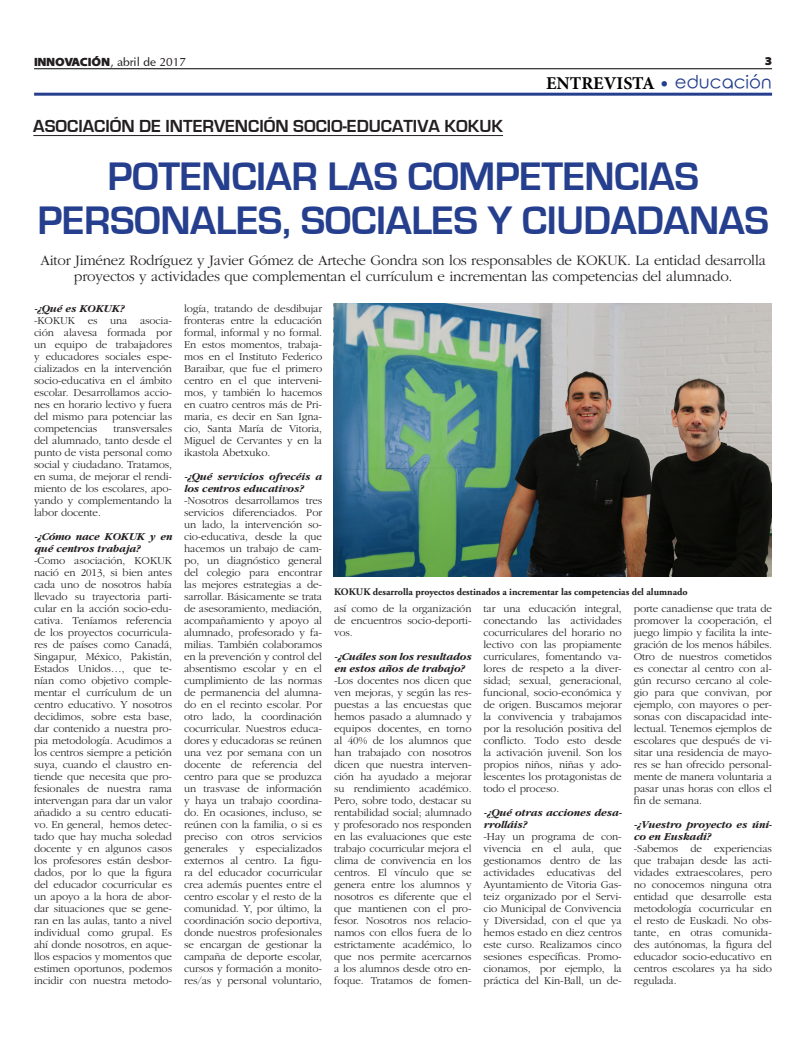
<style>
.page{position:relative;width:806px;height:1049px;background:#fff}
.page>*{position:absolute;margin:0;border:0;box-sizing:border-box;transform-origin:0 0}
.t1{font:700 41px/44px "Eurostile";letter-spacing:-.01em;color:#253f8e;text-align:center}
.t2{font:700 18px "Eurostile";color:#231f20}
.t3{font:700 18px "Minion Pro";color:#000}
.t4{font:300 15px/16px "Garamond";letter-spacing:-.015em;color:#231f20;text-align:center}
.t5{font:12px "Optima";color:#231f20}
.t6{font:900 12px "Santana";color:#231f20}
.t7{font:300 11px/12px "Garamond";letter-spacing:-.01em;color:#231f20;text-align:justify}
.t8{font:italic 700 11px/12px "Garamond";letter-spacing:-.01em;color:#231f20}
.t9{font:700 10px "Adobe Garamond Pro";color:#231f20}
.s1{font-family:"Santana";font-weight:900}
.s2{font-family:"Rounded Elegance";font-weight:400;color:#253f8e}
</style>
<div class="page">
<hr style="left:34px;top:68px;width:737px;height:1px;background:#000">
<hr style="left:34px;top:93px;width:737px;height:3px;background:#253f8e">
<img style="left:333px;top:303px;width:438px;height:273px">
<hr style="left:33px;top:135px;width:469px;height:1px;background:#231f20">
<p class="t5" style="left:34px;top:54px;width:153px"><span class="s1">INNOVACIÓN</span>, abril de 2017</p>
<p class="t6" style="left:764px;top:55px;width:9px">3</p>
<h2 class="t3" style="left:545px;top:70px;width:227px">ENTREVISTA <span class="s2">• educación</span></h2>
<h2 class="t2" style="left:33px;top:116px;width:471px">ASOCIACIÓN DE INTERVENCIÓN SOCIO-EDUCATIVA KOKUK</h2>
<h1 class="t1" style="left:38px;top:156px;width:732px">POTENCIAR LAS COMPETENCIAS<br>PERSONALES, SOCIALES Y CIUDADANAS</h1>
<h3 class="t4" style="left:40px;top:252px;width:726px">Aitor Jiménez Rodríguez y Javier Gómez de Arteche Gondra son los responsables de KOKUK. La entidad desarrolla proyectos y actividades que complementan el currículum e incrementan las competencias del alumnado.</h3>
<p class="t8" style="left:34px;top:303px;width:91px">-¿Qué es KOKUK?</p>
<p class="t7" style="left:34px;top:315px;width:139px">-KOKUK es una asocia&shy;ción alavesa formada por un equipo de trabajadores y educadores sociales espe&shy;cializados en la intervención socio-educativa en el ámbito escolar. Desarrollamos accio&shy;nes en horario lectivo y fuera del mismo para potenciar las competencias</p>
<p class="t7" style="left:34px;top:423px;width:139px;text-indent:79px">transversales del alumnado, tanto desde el punto de vista personal como social y ciudadano. Tratamos, en suma, de mejorar el rendi&shy;miento de los escolares, apo&shy;yando y complementando la labor docente.</p>
<p class="t8" style="left:34px;top:531px;width:139px">-¿Cómo nace KOKUK y en qué centros trabaja?</p>
<p class="t7" style="left:34px;top:555px;width:139px">-Como asociación, KOKUK nació en 2013, si bien antes cada uno de nosotros había llevado su trayectoria parti&shy;cular en la acción socio-edu&shy;cativa. Teníamos referencia de los proyectos cocurricula&shy;res de países como Canadá, Singapur, México, Pakistán, Estados Unidos…, que te&shy;nían como objetivo comple&shy;mentar el currículum de un centro educativo. Y nosotros decidimos, sobre esta base, dar contenido a nuestra pro&shy;pia metodología. Acudimos a los centros siempre a petición suya, cuando el claustro en&shy;tiende que necesita que pro&shy;fesionales de nuestra rama intervengan para dar un valor añadido a su centro educati&shy;vo. En general, hemos detec&shy;tado que hay mucha soledad docente y en algunos casos los profesores están desbor&shy;dados, por lo que la figura del educador cocurricular es un apoyo a la hora de abor&shy;dar situaciones que se gene&shy;ran en las aulas, tanto a nivel individual como grupal. Es ahí donde nosotros, en aque&shy;llos espacios y momentos que estimen oportunos, podemos incidir con nuestra metodo-</p>
<p class="t7" style="left:184px;top:303px;width:139px">logía, tratando de desdibujar fronteras entre la educación formal, informal y no formal.<br>En estos momentos, trabaja&shy;mos en el Instituto Federico Baraibar, que fue el primero centro en el que interveni&shy;mos, y también lo hacemos en cuatro centros más de Pri&shy;maria, es decir en San Igna&shy;cio, Santa María de Vitoria, Miguel de Cervantes y en la ikastola Abetxuko.</p>
<p class="t8" style="left:184px;top:471px;width:139px">-¿Qué servicios ofrecéis a los centros educativos?</p>
<p class="t7" style="left:184px;top:495px;width:139px">-Nosotros desarrollamos tres servicios diferenciados. Por un lado, la intervención so&shy;cio-educativa, desde la que hacemos un trabajo de cam&shy;po, un diagnóstico general del colegio para encontrar las mejores estrategias a de&shy;sarrollar. Básicamente se trata de asesoramiento, mediación, acompañamiento y apoyo al alumnado, profesorado y fa&shy;milias. También colaboramos en la prevención y control del absentismo escolar y en el cumplimiento de las normas de permanencia del alumna&shy;do en el recinto escolar. Por otro lado, la coordinación cocurricular. Nuestros educa&shy;dores y educadoras se reúnen una vez por semana con un docente de referencia del centro para que se produzca un trasvase de información y haya un trabajo coordina&shy;do. En ocasiones, incluso, se reúnen con la familia, o si es preciso con otros servicios generales y especializados externos al centro. La figu&shy;ra del educador cocurricular crea además puentes entre el centro escolar y el resto de la comunidad. Y, por último, la coordinación socio deportiva, donde nuestros profesionales se encargan de gestionar la campaña de deporte escolar, cursos y formación a monito&shy;res/as y personal voluntario,</p>
<p class="t9" style="left:334px;top:585px;width:355px">KOKUK desarrolla proyectos destinados a incrementar las competencias del alumnado</p>
<p class="t7" style="left:334px;top:603px;width:139px">así como de la organización de encuentros socio-deporti&shy;vos.</p>
<p class="t8" style="left:334px;top:651px;width:139px">-¿Cuáles son los resultados en estos años de trabajo?</p>
<p class="t7" style="left:334px;top:675px;width:139px">-Los docentes nos dicen que ven mejoras, y según las res&shy;puestas a las encuestas que hemos pasado a alumnado y equipos docentes, en torno al 40% de los alumnos que han trabajado con nosotros dicen que nuestra interven&shy;ción ha ayudado a mejorar su rendimiento académico.<br>Pero, sobre todo, destacar su rentabilidad social; alumnado y profesorado nos responden en las evaluaciones que este trabajo cocurricular mejora el clima de convivencia en los centros. El vínculo que se genera entre los alumnos y nosotros es diferente que el que mantienen con el pro&shy;fesor. Nosotros nos relacio&shy;namos con ellos fuera de lo estrictamente académico, lo que nos permite acercarnos a los alumnos desde otro en&shy;foque. Tratamos de fomen-</p>
<p class="t7" style="left:483px;top:603px;width:140px">tar una educación integral, conectando las actividades cocurriculares del horario no lectivo con las propiamente curriculares, fomentando va&shy;lores de respeto a la diver&shy;sidad; sexual, generacional, funcional, socio-económica y de origen. Buscamos mejorar la convivencia y trabajamos por la resolución positiva del conflicto. Todo esto desde la activación juvenil. Son los propios niños, niñas y ado&shy;lescentes los protagonistas de todo el proceso.</p>
<p class="t8" style="left:483px;top:807px;width:140px">-¿Qué otras acciones desa&shy;rrolláis?</p>
<p class="t7" style="left:483px;top:831px;width:140px">-Hay un programa de con&shy;vivencia en el aula, que gestionamos dentro de las actividades educativas del Ayuntamiento de Vitoria Gas&shy;teiz organizado por el Servi&shy;cio Municipal de Convivencia y Diversidad, con el que ya hemos estado en diez centros este curso. Realizamos cinco sesiones específicas. Promo&shy;cionamos, por ejemplo, la práctica del Kin-Ball, un de-</p>
<p class="t7" style="left:633px;top:603px;width:140px">porte canadiense que trata de promover la cooperación, el juego limpio y facilita la inte&shy;gración de los menos hábiles.<br>Otro de nuestros cometidos es conectar al centro con al&shy;gún recurso cercano al cole&shy;gio para que convivan, por ejemplo, con mayores o per&shy;sonas con discapacidad inte&shy;lectual. Tenemos ejemplos de escolares que después de vi&shy;sitar una residencia de mayo&shy;res se han ofrecido personal&shy;mente de manera voluntaria a pasar unas horas con ellos el fin de semana.</p>
<p class="t8" style="left:633px;top:819px;width:140px">-¿Vuestro proyecto es úni&shy;co en Euskadi?</p>
<p class="t7" style="left:633px;top:843px;width:140px">-Sabemos de experiencias que trabajan desde las acti&shy;vidades extraescolares, pero no conocemos ninguna otra entidad que desarrolle esta metodología cocurricular en el resto de Euskadi. No obs&shy;tante, en otras comunida&shy;des autónomas, la figura del educador socio-educativo en centros escolares ya ha sido regulada.</p>
</div>
